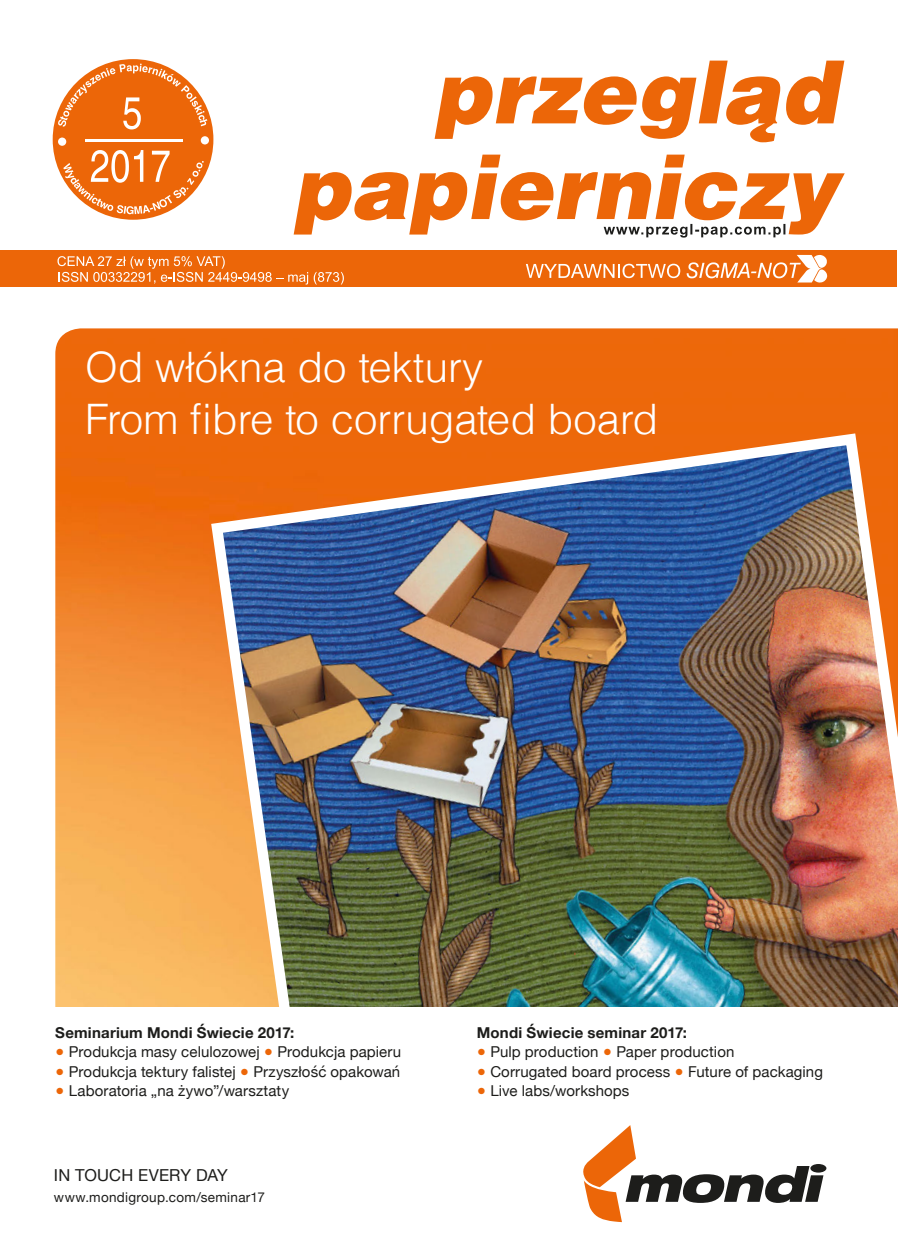
<style>
.page{position:relative;width:898px;height:1259px;background:#fff}
.page>*{position:absolute;margin:0;border:0;box-sizing:border-box;transform-origin:0 0}
.t1{font:300 42px/51.8px "Helvetica";color:#fff}
.t2{font:16.5px "Helvetica Neue";letter-spacing:.01em;color:#1d1d1b}
.t3{font:15px "Helvetica Neue";letter-spacing:.005em;color:#1d1d1b}
.t4{font:700 15px "Helvetica Neue";letter-spacing:.015em;color:#1d1d1b}
.t5{font:13.5px "Helvetica Neue";letter-spacing:.02em;color:#1d1d1b}
.s1{color:#ec6608}
</style>
<div class="page">
<img style="left:55px;top:328px;width:842px;height:679px">
<img style="left:205px;top:427px;width:692px;height:580px">
<div style="left:810px;top:1164px;width:16px;height:8px;background:#1d1d1b;border-radius:50%"></div>
<svg style="left:583px;top:1125px;width:240px;height:97px"></svg>
<div style="left:0;top:250px;width:896px;height:36px;background:#ec6608"></div>
<div style="left:53px;top:59px;width:160px;height:161px;background:#ec6608;border-radius:50%"></div>
<div style="left:58px;top:137px;width:8px;height:9px;background:#fff;border-radius:50%"></div>
<div style="left:201px;top:136px;width:8px;height:8px;background:#fff;border-radius:50%"></div>
<hr style="left:85px;top:139px;width:97px;height:2px;background:#fff">
<svg style="left:58px;top:64px;width:149px;height:65px"></svg>
<svg style="left:63px;top:150px;width:141px;height:64px"></svg>
<svg style="left:57px;top:256px;width:287px;height:28px"></svg>
<svg style="left:525px;top:264px;width:155px;height:14px"></svg>
<svg style="left:686px;top:255px;width:141px;height:28px"></svg>
<svg style="left:434px;top:61px;width:410px;height:81px"></svg>
<svg style="left:293px;top:155px;width:551px;height:83px"></svg>
<p class="t1" style="left:85px;top:338px;width:574px">Od włókna do tektury<br>From fibre to corrugated board</p>
<p class="t4" style="left:55px;top:1020px;width:240px">Seminarium Mondi Świecie 2017:</p>
<p class="t3" style="left:55px;top:1041px;width:347px"><span class="s1">●</span> Produkcja masy celulozowej <span class="s1">●</span> Produkcja papieru</p>
<p class="t3" style="left:55px;top:1060px;width:346px"><span class="s1">●</span> Produkcja tektury falistej <span class="s1">●</span> Przyszłość opakowań</p>
<p class="t3" style="left:55px;top:1080px;width:235px"><span class="s1">●</span> Laboratoria „na żywo”/warsztaty</p>
<p class="t2" style="left:54px;top:1162px;width:175px">IN TOUCH EVERY DAY</p>
<p class="t5" style="left:54px;top:1187px;width:212px">www.mondigroup.com/seminar17</p>
<p class="t4" style="left:476px;top:1020px;width:212px">Mondi Świecie seminar 2017:</p>
<p class="t3" style="left:476px;top:1041px;width:259px"><span class="s1">●</span> Pulp production <span class="s1">●</span> Paper production</p>
<p class="t3" style="left:476px;top:1060px;width:347px"><span class="s1">●</span> Corrugated board process <span class="s1">●</span> Future of packaging</p>
<p class="t3" style="left:476px;top:1080px;width:154px"><span class="s1">●</span> Live labs/workshops</p>
</div>
